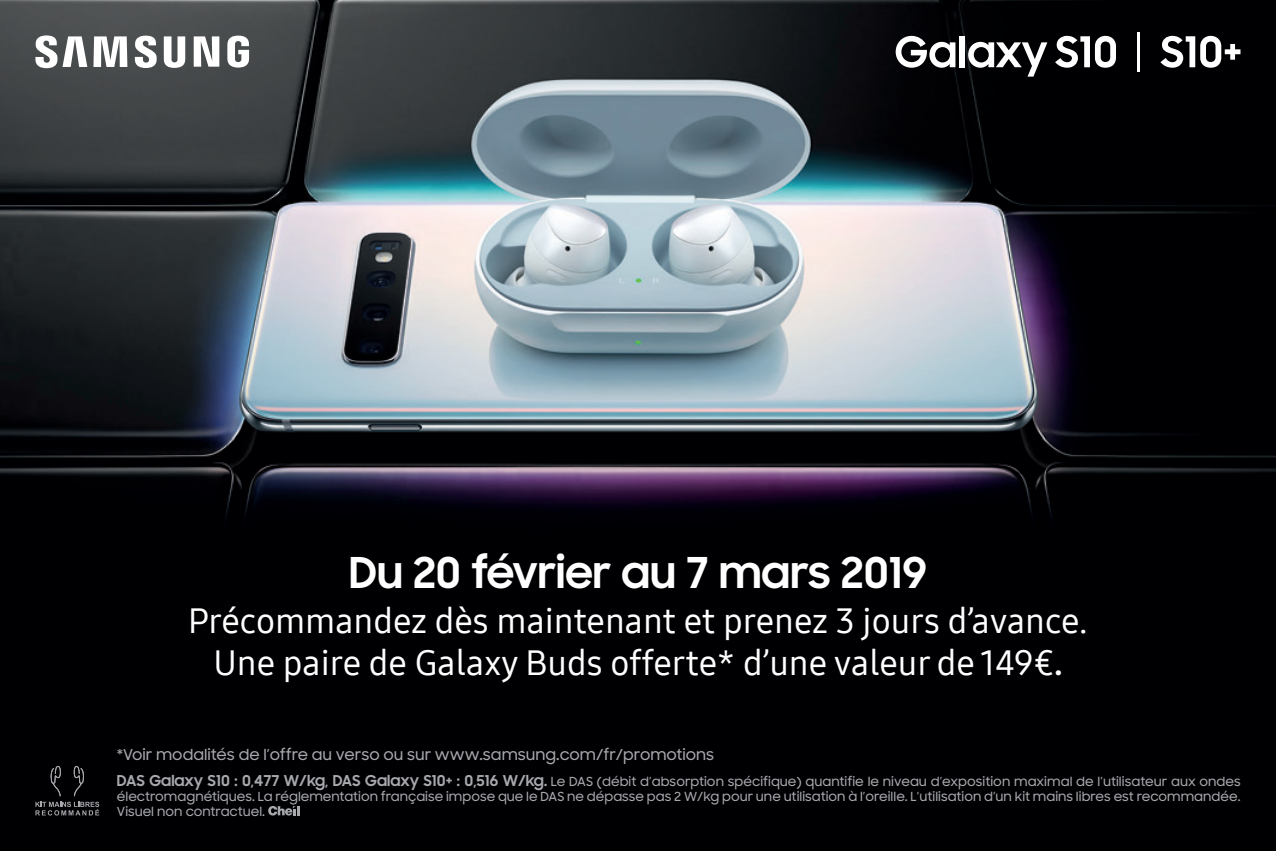
<style>
.page{position:relative;width:1276px;height:851px;background:#fff}
.page>*{position:absolute;margin:0;border:0;box-sizing:border-box;transform-origin:0 0}
.t1{font:700 42.5px "Samsung Sharp Sans";color:#fff}
.t2{font:35px/42px "Samsung One 500";color:#fff;text-align:center}
.t3{font:500 15px "Samsung Sharp Sans";color:#a8a9ad}
.t4{font:500 12.5px/15px "Samsung Sharp Sans";color:#a8a9ad;text-align:justify}
.s1{font-family:"Samsung Sharp Sans";font-weight:500}
.s2{font-weight:700;font-size:15px}
</style>
<div class="page">
<img style="left:0;top:0;width:1276px;height:850px">
<svg style="left:35px;top:35px;width:214px;height:33px"></svg>
<svg style="left:268px;top:805px;width:31px;height:10px"></svg>
<svg style="left:35px;top:765px;width:64px;height:50px;background:#18181b"></svg>
<svg style="left:968px;top:42px;width:79px;height:35px"></svg>
<div style="left:959px;top:36px;width:6px;height:31px;background:#fff"></div>
<svg style="left:895px;top:36px;width:60px;height:32px"></svg>
<svg style="left:1055px;top:36px;width:61px;height:32px"></svg>
<svg style="left:1160px;top:36px;width:80px;height:32px"></svg>
<hr style="left:1137px;top:32px;width:3px;height:40px;background:#fff">
<h1 class="t1" style="left:349px;top:541px;width:579px">Du 20 février au 7 mars 2019</h1>
<h2 class="t2" style="left:188px;top:599px;width:901px">Précommandez dès maintenant et prenez 3 jours d’avance.<br>Une paire de Galaxy Buds offerte* d’une valeur de 149€<span class="s1">.</span></h2>
<p class="t3" style="left:117px;top:744px;width:599px">*Voir modalités de l’offre au verso ou sur www.samsung.com/fr/promotions</p>
<p class="t4" style="left:117px;top:772px;width:1125px"><span class="s2">DAS Galaxy S10 : 0,477 W/kg, DAS Galaxy S10+ : 0,516 W/kg.</span> Le DAS (débit d’absorption spécifique) quantifie le niveau d’exposition maximal de l’utilisateur aux ondes électromagnétiques. La réglementation française impose que le DAS ne dépasse pas 2 W/kg pour une utilisation à l’oreille. L’utilisation d’un kit mains libres est recommandée.<br>Visuel non contractuel.</p>
</div>
